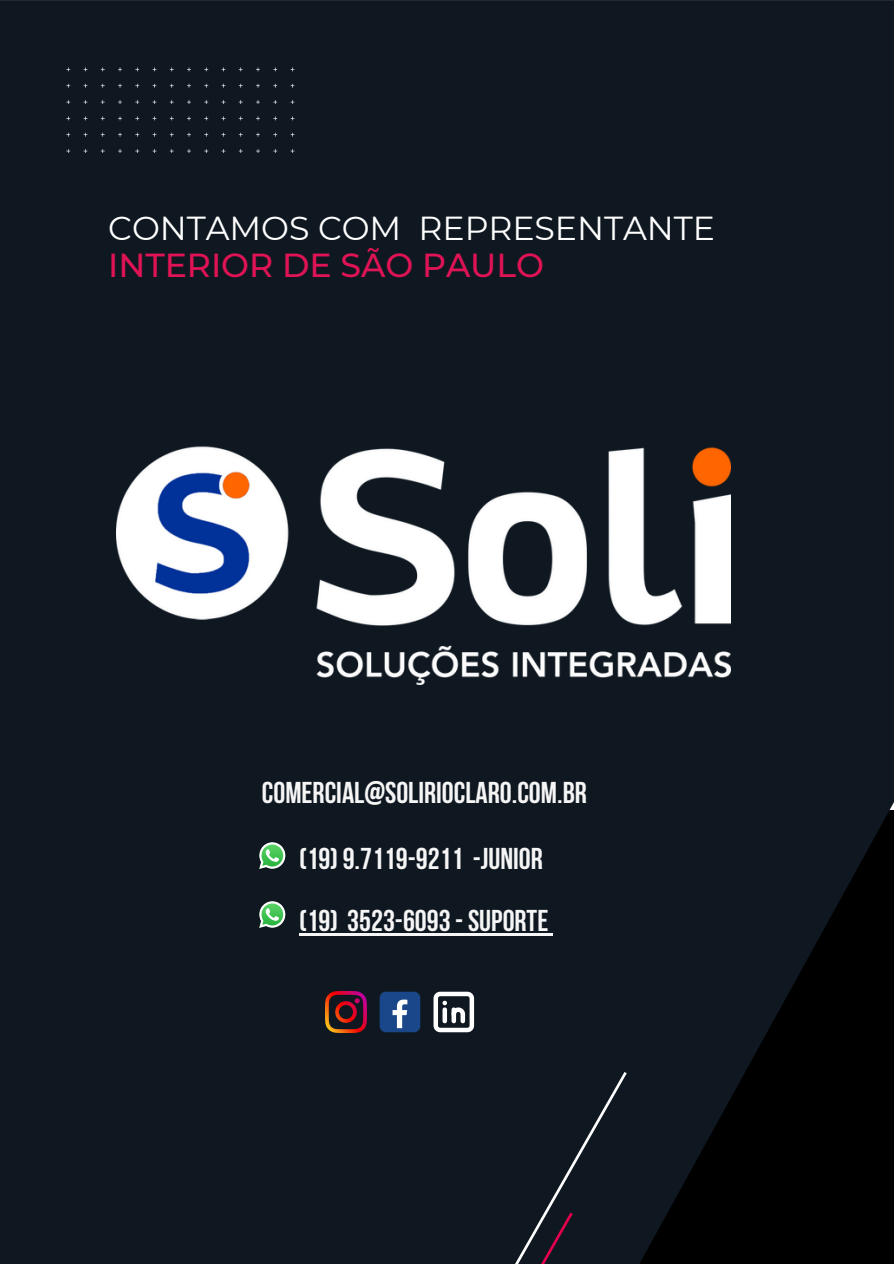
<style>
.page{position:relative;width:894px;height:1264px;background:#fff}
.page>*{position:absolute;margin:0;border:0;box-sizing:border-box;transform-origin:0 0}
.t1{font:33.15px "Montserrat";color:#fff}
.t2{font:500 33.15px "Montserrat";color:#df1355}
.t3{font:700 30px/65.8px "Bebas Neue";color:#f5f5f5;text-align:center}
</style>
<div class="page">
<div style="left:0;top:0;width:893px;height:1263px;background:#0f1821"></div>
<svg style="left:66px;top:67px;width:4px;height:4px"></svg>
<svg style="left:84px;top:67px;width:3px;height:4px"></svg>
<svg style="left:101px;top:67px;width:4px;height:4px"></svg>
<svg style="left:118px;top:67px;width:4px;height:4px"></svg>
<svg style="left:135px;top:67px;width:4px;height:4px"></svg>
<svg style="left:152px;top:67px;width:4px;height:4px"></svg>
<svg style="left:170px;top:67px;width:4px;height:4px"></svg>
<svg style="left:187px;top:67px;width:4px;height:4px"></svg>
<svg style="left:204px;top:67px;width:4px;height:4px"></svg>
<svg style="left:221px;top:67px;width:4px;height:4px"></svg>
<svg style="left:239px;top:67px;width:4px;height:4px"></svg>
<svg style="left:256px;top:67px;width:4px;height:4px"></svg>
<svg style="left:273px;top:67px;width:4px;height:4px"></svg>
<svg style="left:290px;top:67px;width:4px;height:4px"></svg>
<svg style="left:66px;top:84px;width:4px;height:4px"></svg>
<svg style="left:84px;top:84px;width:3px;height:4px"></svg>
<svg style="left:101px;top:84px;width:4px;height:4px"></svg>
<svg style="left:118px;top:84px;width:4px;height:4px"></svg>
<svg style="left:135px;top:84px;width:4px;height:4px"></svg>
<svg style="left:152px;top:84px;width:4px;height:4px"></svg>
<svg style="left:170px;top:84px;width:4px;height:4px"></svg>
<svg style="left:187px;top:84px;width:4px;height:4px"></svg>
<svg style="left:204px;top:84px;width:4px;height:4px"></svg>
<svg style="left:221px;top:84px;width:4px;height:4px"></svg>
<svg style="left:239px;top:84px;width:4px;height:4px"></svg>
<svg style="left:256px;top:84px;width:4px;height:4px"></svg>
<svg style="left:273px;top:84px;width:4px;height:4px"></svg>
<svg style="left:290px;top:84px;width:4px;height:4px"></svg>
<svg style="left:66px;top:100px;width:4px;height:4px"></svg>
<svg style="left:84px;top:100px;width:3px;height:4px"></svg>
<svg style="left:101px;top:100px;width:4px;height:4px"></svg>
<svg style="left:118px;top:100px;width:4px;height:4px"></svg>
<svg style="left:135px;top:100px;width:4px;height:4px"></svg>
<svg style="left:152px;top:100px;width:4px;height:4px"></svg>
<svg style="left:170px;top:100px;width:4px;height:4px"></svg>
<svg style="left:187px;top:100px;width:4px;height:4px"></svg>
<svg style="left:204px;top:100px;width:4px;height:4px"></svg>
<svg style="left:221px;top:100px;width:4px;height:4px"></svg>
<svg style="left:239px;top:100px;width:4px;height:4px"></svg>
<svg style="left:256px;top:100px;width:4px;height:4px"></svg>
<svg style="left:273px;top:100px;width:4px;height:4px"></svg>
<svg style="left:290px;top:100px;width:4px;height:4px"></svg>
<svg style="left:66px;top:116px;width:4px;height:4px"></svg>
<svg style="left:84px;top:116px;width:3px;height:4px"></svg>
<svg style="left:101px;top:116px;width:4px;height:4px"></svg>
<svg style="left:118px;top:116px;width:4px;height:4px"></svg>
<svg style="left:135px;top:116px;width:4px;height:4px"></svg>
<svg style="left:152px;top:116px;width:4px;height:4px"></svg>
<svg style="left:170px;top:116px;width:4px;height:4px"></svg>
<svg style="left:187px;top:116px;width:4px;height:4px"></svg>
<svg style="left:204px;top:116px;width:4px;height:4px"></svg>
<svg style="left:221px;top:116px;width:4px;height:4px"></svg>
<svg style="left:239px;top:116px;width:4px;height:4px"></svg>
<svg style="left:256px;top:116px;width:4px;height:4px"></svg>
<svg style="left:273px;top:116px;width:4px;height:4px"></svg>
<svg style="left:290px;top:116px;width:4px;height:4px"></svg>
<svg style="left:66px;top:133px;width:4px;height:4px"></svg>
<svg style="left:84px;top:133px;width:3px;height:4px"></svg>
<svg style="left:101px;top:133px;width:4px;height:4px"></svg>
<svg style="left:118px;top:133px;width:4px;height:4px"></svg>
<svg style="left:135px;top:133px;width:4px;height:4px"></svg>
<svg style="left:152px;top:133px;width:4px;height:4px"></svg>
<svg style="left:170px;top:133px;width:4px;height:4px"></svg>
<svg style="left:187px;top:133px;width:4px;height:4px"></svg>
<svg style="left:204px;top:133px;width:4px;height:4px"></svg>
<svg style="left:221px;top:133px;width:4px;height:4px"></svg>
<svg style="left:239px;top:133px;width:4px;height:4px"></svg>
<svg style="left:256px;top:133px;width:4px;height:4px"></svg>
<svg style="left:273px;top:133px;width:4px;height:4px"></svg>
<svg style="left:290px;top:133px;width:4px;height:4px"></svg>
<svg style="left:66px;top:149px;width:4px;height:4px"></svg>
<svg style="left:84px;top:149px;width:3px;height:4px"></svg>
<svg style="left:101px;top:149px;width:4px;height:4px"></svg>
<svg style="left:118px;top:149px;width:4px;height:4px"></svg>
<svg style="left:135px;top:149px;width:4px;height:4px"></svg>
<svg style="left:152px;top:149px;width:4px;height:4px"></svg>
<svg style="left:170px;top:149px;width:4px;height:4px"></svg>
<svg style="left:187px;top:149px;width:4px;height:4px"></svg>
<svg style="left:204px;top:149px;width:4px;height:4px"></svg>
<svg style="left:221px;top:149px;width:4px;height:4px"></svg>
<svg style="left:239px;top:149px;width:4px;height:4px"></svg>
<svg style="left:256px;top:149px;width:4px;height:4px"></svg>
<svg style="left:273px;top:149px;width:4px;height:4px"></svg>
<svg style="left:290px;top:149px;width:4px;height:4px"></svg>
<div style="left:449px;top:1068px;width:180px;height:195px;background:#0f1821"></div>
<svg style="left:387px;top:36px;width:6px;height:7px"></svg>
<svg style="left:387px;top:62px;width:6px;height:7px"></svg>
<svg style="left:387px;top:88px;width:6px;height:7px"></svg>
<svg style="left:414px;top:36px;width:6px;height:7px"></svg>
<svg style="left:414px;top:62px;width:6px;height:7px"></svg>
<svg style="left:414px;top:88px;width:6px;height:7px"></svg>
<svg style="left:442px;top:36px;width:6px;height:7px"></svg>
<svg style="left:442px;top:62px;width:6px;height:7px"></svg>
<svg style="left:442px;top:88px;width:6px;height:7px"></svg>
<svg style="left:469px;top:36px;width:6px;height:7px"></svg>
<svg style="left:469px;top:62px;width:6px;height:7px"></svg>
<svg style="left:469px;top:88px;width:6px;height:7px"></svg>
<svg style="left:497px;top:36px;width:6px;height:7px"></svg>
<svg style="left:497px;top:62px;width:6px;height:7px"></svg>
<svg style="left:497px;top:88px;width:6px;height:7px"></svg>
<svg style="left:524px;top:36px;width:6px;height:7px"></svg>
<svg style="left:524px;top:62px;width:6px;height:7px"></svg>
<svg style="left:524px;top:88px;width:6px;height:7px"></svg>
<svg style="left:551px;top:36px;width:7px;height:7px"></svg>
<svg style="left:551px;top:62px;width:7px;height:7px"></svg>
<svg style="left:551px;top:88px;width:7px;height:7px"></svg>
<svg style="left:579px;top:36px;width:6px;height:7px"></svg>
<svg style="left:579px;top:62px;width:6px;height:7px"></svg>
<svg style="left:579px;top:88px;width:6px;height:7px"></svg>
<svg style="left:606px;top:36px;width:6px;height:7px"></svg>
<svg style="left:606px;top:62px;width:6px;height:7px"></svg>
<svg style="left:606px;top:88px;width:6px;height:7px"></svg>
<svg style="left:634px;top:36px;width:6px;height:7px"></svg>
<svg style="left:634px;top:62px;width:6px;height:7px"></svg>
<svg style="left:634px;top:88px;width:6px;height:7px"></svg>
<svg style="left:661px;top:36px;width:6px;height:7px"></svg>
<svg style="left:661px;top:62px;width:6px;height:7px"></svg>
<svg style="left:661px;top:88px;width:6px;height:7px"></svg>
<svg style="left:689px;top:36px;width:6px;height:7px"></svg>
<svg style="left:689px;top:62px;width:6px;height:7px"></svg>
<svg style="left:689px;top:88px;width:6px;height:7px"></svg>
<svg style="left:716px;top:36px;width:6px;height:7px"></svg>
<svg style="left:716px;top:62px;width:6px;height:7px"></svg>
<svg style="left:716px;top:88px;width:6px;height:7px"></svg>
<svg style="left:743px;top:36px;width:7px;height:7px"></svg>
<svg style="left:743px;top:62px;width:7px;height:7px"></svg>
<svg style="left:743px;top:88px;width:7px;height:7px"></svg>
<svg style="left:771px;top:36px;width:6px;height:7px"></svg>
<svg style="left:771px;top:62px;width:6px;height:7px"></svg>
<svg style="left:771px;top:88px;width:6px;height:7px"></svg>
<img style="left:117px;top:443px;width:613px;height:241px">
<img style="left:257px;top:841px;width:30px;height:29px">
<svg style="left:259px;top:842px;width:26px;height:27px"></svg>
<img style="left:326px;top:991px;width:40px;height:41px">
<div style="left:379px;top:991px;width:41px;height:41px;background:#1a4789;border-radius:6px"></div>
<svg style="left:392px;top:999px;width:15px;height:29px"></svg>
<svg style="left:433px;top:991px;width:41px;height:41px"></svg>
<img style="left:257px;top:899px;width:30px;height:30px">
<svg style="left:259px;top:901px;width:26px;height:26px"></svg>
<hr style="left:299px;top:933px;width:39px;height:2px;background:#f5f5f5">
<svg style="left:338px;top:933px;width:9px;height:2px"></svg>
<hr style="left:347px;top:933px;width:201px;height:2px;background:#f5f5f5">
<p class="t1" style="left:108px;top:208px;width:608px">CONTAMOS COM REPRESENTANTE</p>
<p class="t2" style="left:108px;top:245px;width:437px">INTERIOR DE SÃO PAULO</p>
<p class="t3" style="left:262px;top:763px;width:326px">COMERCIAL@SOLIRIOCLARO.COM.BR (19)9.7119-9211 -jUNIOR</p>
<p class="t3" style="left:299px;top:890px;width:251px">(19) 3523-6093-SUPORTE</p>
</div>
